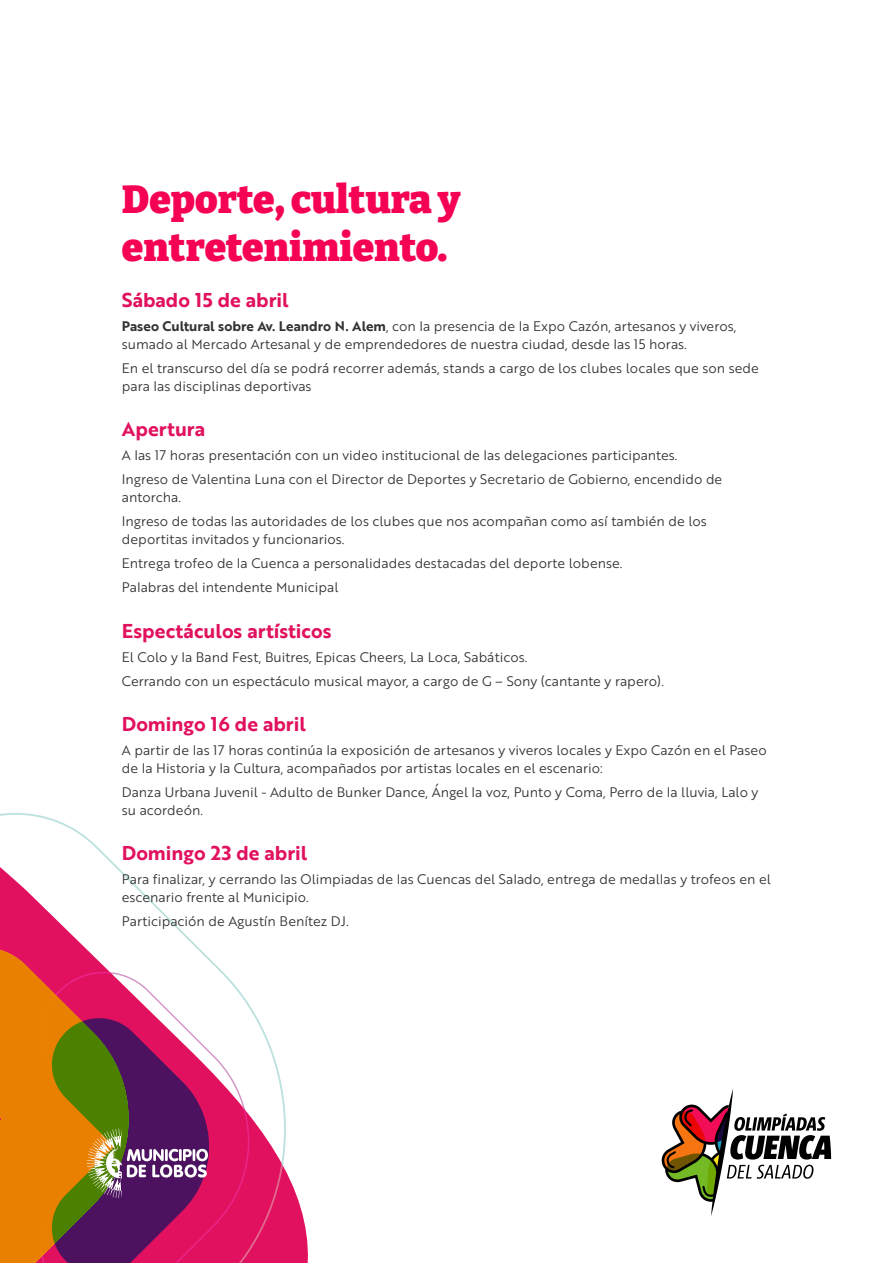
<style>
.page{position:relative;width:893px;height:1263px;background:#fff}
.page>*{position:absolute;margin:0;border:0;box-sizing:border-box;transform-origin:0 0}
.t1{font:900 39px/48px "Bitter";color:#f50255}
.t2{font:19.5px "Brother 1816 Bold";color:#e1115f}
.t3{font:13.5px/18px "Brother 1816 Book";color:#333}
.s1{font-family:"Brother 1816 Bold"}
</style>
<div class="page">
<svg style="left:286px;top:1171px;width:22px;height:92px;fill:#e1115f"></svg>
<svg style="left:0;top:813px;width:286px;height:450px"></svg>
<svg style="left:209px;top:972px;width:40px;height:291px"></svg>
<svg style="left:0;top:941px;width:209px;height:322px;background:#b06350"></svg>
<svg style="left:662px;top:1089px;width:169px;height:127px"></svg>
<h1 class="t1" style="left:122px;top:174px;width:340px">Deporte, cultura y entretenimiento.</h1>
<h2 class="t2" style="left:122px;top:286px;width:168px">Sábado 15 de abril</h2>
<p class="t3" style="left:122px;top:317px;width:616px"><span class="s1">Paseo Cultural sobre Av. Leandro N. Alem</span>, con la presencia de la Expo Cazón, artesanos y viveros, sumado al Mercado Artesanal y de emprendedores de nuestra ciudad, desde las 15 horas.</p>
<p class="t3" style="left:122px;top:359px;width:639px">En el transcurso del día se podrá recorrer además, stands a cargo de los clubes locales que son sede para las disciplinas deportivas</p>
<h2 class="t2" style="left:122px;top:415px;width:85px">Apertura</h2>
<p class="t3" style="left:122px;top:443px;width:602px;line-height:24px">A las 17 horas presentación con un video institucional de las delegaciones participantes.<br>Ingreso de Valentina Luna con el Director de Deportes y Secretario de Gobierno, encendido de</p>
<p class="t3" style="left:122px;top:485px;width:586px;line-height:24px">antorcha.<br>Ingreso de todas las autoridades de los clubes que nos acompañan como así también de los</p>
<p class="t3" style="left:122px;top:527px;width:502px;line-height:24px">deportitas invitados y funcionarios.<br>Entrega trofeo de la Cuenca a personalidades destacadas del deporte lobense.<br>Palabras del intendente Municipal</p>
<h2 class="t2" style="left:122px;top:616px;width:211px">Espectáculos artísticos</h2>
<p class="t3" style="left:122px;top:644px;width:543px;line-height:24px">El Colo y la Band Fest, Buitres, Epicas Cheers, La Loca, Sabáticos.<br>Cerrando con un espectáculo musical mayor, a cargo de G – Sony (cantante y rapero).</p>
<h2 class="t2" style="left:122px;top:709px;width:186px">Domingo 16 de abril</h2>
<p class="t3" style="left:122px;top:740px;width:646px">A partir de las 17 horas continúa la exposición de artesanos y viveros locales y Expo Cazón en el Paseo de la Historia y la Cultura, acompañados por artistas locales en el escenario:</p>
<p class="t3" style="left:122px;top:782px;width:638px">Danza Urbana Juvenil - Adulto de Bunker Dance, Ángel la voz, Punto y Coma, Perro de la lluvia, Lalo y su acordeón.</p>
<h2 class="t2" style="left:122px;top:838px;width:187px">Domingo 23 de abril</h2>
<p class="t3" style="left:122px;top:869px;width:650px">Para finalizar, y cerrando las Olimpiadas de las Cuencas del Salado, entrega de medallas y trofeos en el escenario frente al Municipio.</p>
<p class="t3" style="left:122px;top:911px;width:228px">Participación de Agustín Benítez DJ.</p>
</div>
